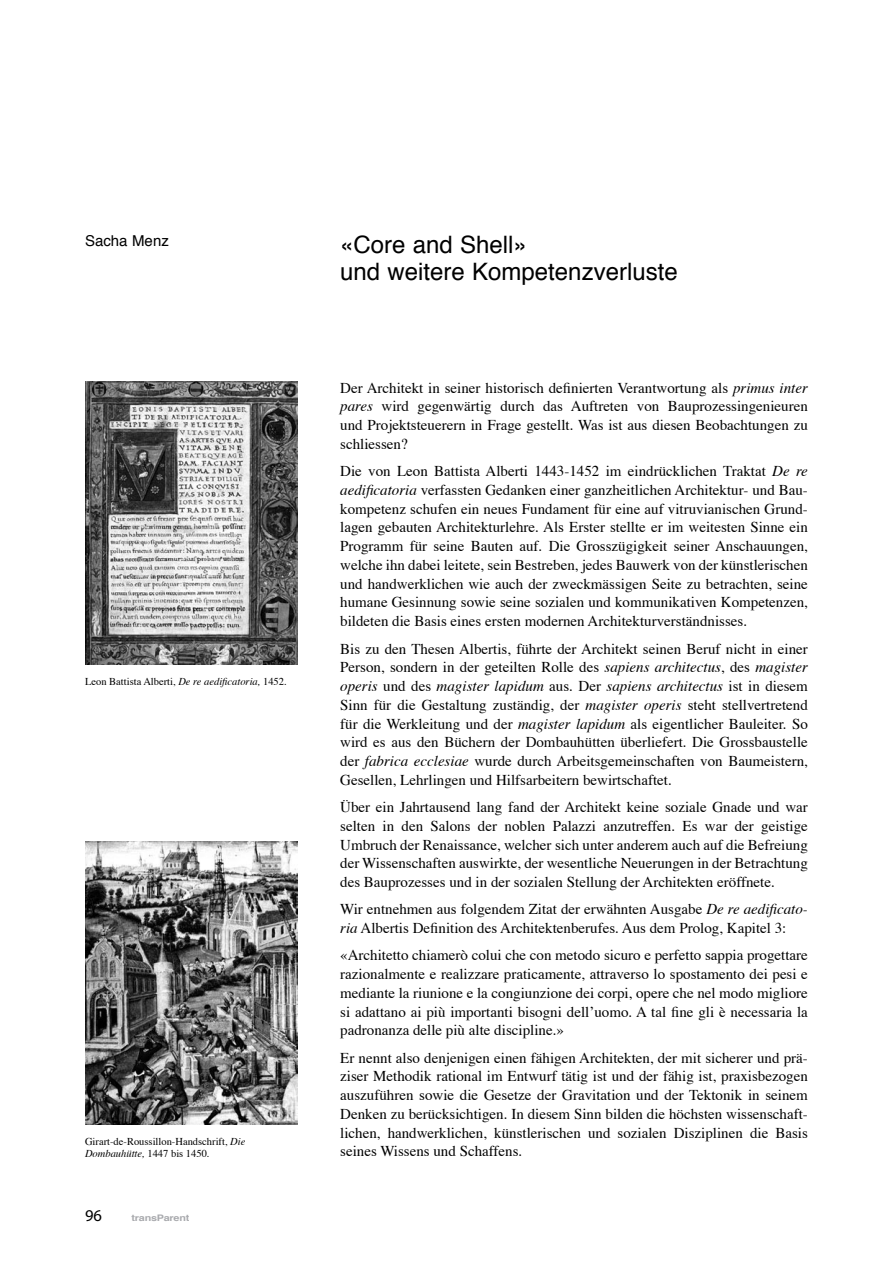
<style>
.page{position:relative;width:893px;height:1263px;background:#fff}
.page>*{position:absolute;margin:0;border:0;box-sizing:border-box;transform-origin:0 0}
.t1{font:24px/27px "Helvetica";color:#000}
.t2{font:16.5px "Myriad Pro";color:#000}
.t3{font:15px/18.8px "Times";color:#000;text-align:justify}
.t4{font:15px "Helvetica";color:#000}
.t5{font:10.5px/12.6px "Times";color:#000}
.t6{font:700 9px "Helvetica";letter-spacing:-.02em;color:#a9aaae;scale:1.2 1}
.s1{font-style:italic}
</style>
<div class="page">
<img style="left:85px;top:381px;width:213px;height:283px">
<img style="left:85px;top:841px;width:213px;height:283px">
<p class="t4" style="left:85px;top:228px;width:85px">Sacha Menz</p>
<h1 class="t1" style="left:340px;top:231px;width:339px">«Core and Shell»<br>und weitere Kompetenzverluste</h1>
<p class="t5" style="left:85px;top:675px;width:203px">Leon Battista Alberti, <span class="s1">De re aedificatoria,</span> 1452<span class="s1">.</span></p>
<p class="t5" style="left:85px;top:1134px;width:162px">Girart-de-Roussillon-Handschrift, <span class="s1">Die<br>Dombauhütte,</span> 1447 bis 1450.</p>
<p class="t2" style="left:85px;top:1205px;width:18px">96</p>
<p class="t6" style="left:132px;top:1209px;width:50px">transParent</p>
<p class="t3" style="left:340px;top:377px;width:469px">Der Architekt in seiner historisch definierten Verantwortung als <span class="s1">primus inter pares</span> wird gegenwärtig durch das Auftreten von Bauprozessingenieuren und Projektsteuerern in Frage gestellt. Was ist aus diesen Beobachtungen zu schliessen?</p>
<p class="t3" style="left:340px;top:460px;width:469px">Die von Leon Battista Alberti 1443-1452 im eindrücklichen Traktat <span class="s1">De re aedificatoria</span> verfassten Gedanken einer ganzheitlichen Architektur- und Bau&shy;kompetenz schufen ein neues Fundament für eine auf vitruvianischen Grund&shy;lagen gebauten Architekturlehre. Als Erster stellte er im weitesten Sinne ein Programm für seine Bauten auf. Die Grosszügigkeit seiner Anschauungen, welche ihn dabei leitete, sein Bestreben, jedes Bauwerk von der künstlerischen und handwerklichen wie auch der zweckmässigen Seite zu betrachten, seine humane Gesinnung sowie seine sozialen und kommunikativen Kompetenzen, bildeten die Basis eines ersten modernen Architekturverständnisses.</p>
<p class="t3" style="left:340px;top:638px;width:469px">Bis zu den Thesen Albertis, führte der Architekt seinen Beruf nicht in einer Person, sondern in der geteilten Rolle des <span class="s1">sapiens architectus</span>, des <span class="s1">magister operis</span> und des <span class="s1">magister lapidum</span> aus. Der <span class="s1">sapiens architectus</span> ist in diesem Sinn für die Gestaltung zuständig, der <span class="s1">magister operis</span> steht stellvertretend für die Werkleitung und der <span class="s1">magister lapidum</span> als eigentlicher Bauleiter. So wird es aus den Büchern der Dombauhütten überliefert. Die Grossbaustelle der <span class="s1">fabrica ecclesiae</span> wurde durch Arbeitsgemeinschaften von Baumeistern, Gesellen, Lehrlingen und Hilfsarbeitern bewirtschaftet.</p>
<p class="t3" style="left:340px;top:796px;width:469px">Über ein Jahrtausend lang fand der Architekt keine soziale Gnade und war selten in den Salons der noblen Palazzi anzutreffen. Es war der geistige Umbruch der Renaissance, welcher sich unter anderem auch auf die Befreiung der Wissenschaften auswirkte, der wesentliche Neuerungen in der Betrachtung des Bauprozesses und in der sozialen Stellung der Architekten eröffnete.</p>
<p class="t3" style="left:340px;top:898px;width:469px">Wir entnehmen aus folgendem Zitat der erwähnten Ausgabe <span class="s1">De re aedificato&shy;ria</span> Albertis Definition des Architektenberufes. Aus dem Prolog, Kapitel 3:</p>
<p class="t3" style="left:340px;top:944px;width:469px">«Architetto chiamerò colui che con metodo sicuro e perfetto sappia progettare razionalmente e realizzare praticamente, attraverso lo spostamento dei pesi e mediante la riunione e la congiunzione dei corpi, opere che nel modo migliore si adattano ai più importanti bisogni dell’uomo. A tal fine gli è necessaria la padronanza delle più alte discipline.»</p>
<p class="t3" style="left:340px;top:1047px;width:469px">Er nennt also denjenigen einen fähigen Architekten, der mit sicherer und prä&shy;ziser Methodik rational im Entwurf tätig ist und der fähig ist, praxisbezogen auszuführen sowie die Gesetze der Gravitation und der Tektonik in seinem Denken zu berücksichtigen. In diesem Sinn bilden die höchsten wissenschaft&shy;lichen, handwerklichen, künstlerischen und sozialen Disziplinen die Basis seines Wissens und Schaffens.</p>
</div>
